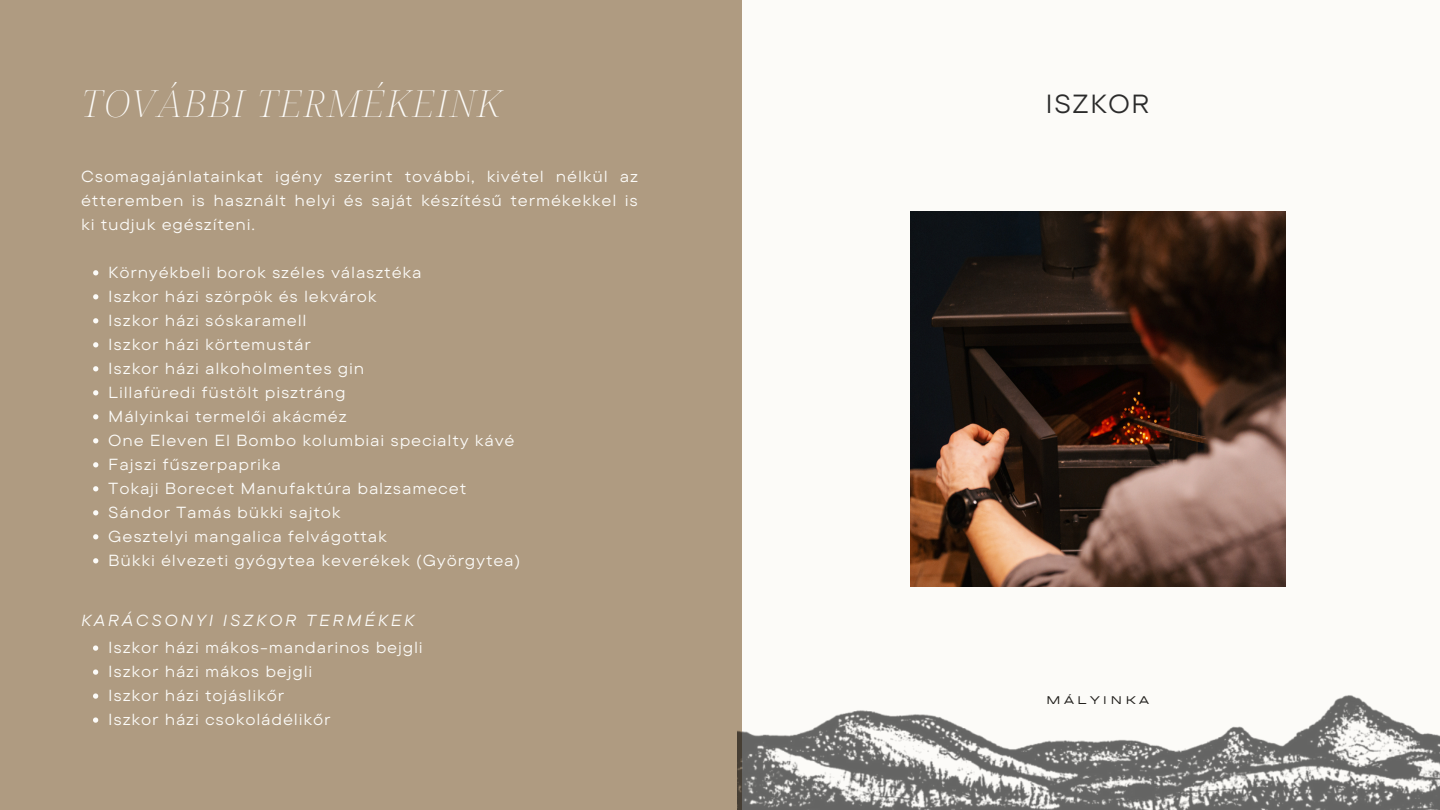
<style>
.page{position:relative;width:1440px;height:810px;background:#fcfbf8}
.page>*{position:absolute;margin:0;border:0;box-sizing:border-box;transform-origin:0 0}
.t1{font:italic 200 37.3px "Noto Serif Display";letter-spacing:.04em;color:#fcfbf8}
.t2{font:26.1px "TT Commons Pro Exp";letter-spacing:.04em;color:#2b2b2b}
.t3{font:16px/24px "TT Commons Pro Exp";letter-spacing:.05em;color:#fcfbf8;text-align:justify}
.t4{font:italic 16px "TT Commons Pro Exp";letter-spacing:.16em;color:#fcfbf8}
.t5{font:700 13px "BD Sans";letter-spacing:.245em;color:#211f1c}
</style>
<div class="page">
<div style="left:0;top:0;width:741px;height:810px;background:#af9b81"></div>
<img style="left:910px;top:212px;width:375px;height:375px">
<svg style="left:93px;top:270px;width:5px;height:5px"></svg>
<svg style="left:93px;top:294px;width:5px;height:5px"></svg>
<svg style="left:93px;top:318px;width:5px;height:5px"></svg>
<svg style="left:93px;top:342px;width:5px;height:5px"></svg>
<svg style="left:93px;top:366px;width:5px;height:5px"></svg>
<svg style="left:93px;top:390px;width:5px;height:5px"></svg>
<svg style="left:93px;top:414px;width:5px;height:5px"></svg>
<svg style="left:93px;top:438px;width:5px;height:5px"></svg>
<svg style="left:93px;top:462px;width:5px;height:5px"></svg>
<svg style="left:93px;top:486px;width:5px;height:5px"></svg>
<svg style="left:93px;top:510px;width:5px;height:5px"></svg>
<svg style="left:93px;top:534px;width:5px;height:5px"></svg>
<svg style="left:93px;top:558px;width:5px;height:5px"></svg>
<img style="left:738px;top:680px;width:702px;height:130px">
<svg style="left:93px;top:645px;width:5px;height:6px"></svg>
<svg style="left:93px;top:669px;width:5px;height:6px"></svg>
<svg style="left:93px;top:693px;width:5px;height:6px"></svg>
<svg style="left:93px;top:717px;width:5px;height:6px"></svg>
<p class="t1" style="left:81px;top:77px;width:422px">TOVÁBBI TERMÉKEINK</p>
<h1 class="t3" style="left:81px;top:164px;width:558px">Csomagajánlatainkat igény szerint további, kivétel nélkül az étteremben is használt helyi és saját készítésű termékekkel is ki tudjuk egészíteni.</h1>
<h4 class="t3" style="left:108px;top:260px;width:315px">Környékbeli borok széles választéka</h4>
<p class="t3" style="left:108px;top:284px;width:270px">Iszkor házi szörpök és lekvárok</p>
<p class="t3" style="left:108px;top:308px;width:200px">Iszkor házi sóskaramell</p>
<p class="t3" style="left:108px;top:332px;width:204px">Iszkor házi körtemustár</p>
<p class="t3" style="left:108px;top:356px;width:257px">Iszkor házi alkoholmentes gin</p>
<p class="t3" style="left:108px;top:380px;width:239px">Lillafüredi füstölt pisztráng</p>
<p class="t3" style="left:108px;top:404px;width:240px">Mályinkai termelői akácméz</p>
<p class="t3" style="left:108px;top:428px;width:408px">One Eleven El Bombo kolumbiai specialty kávé</p>
<p class="t3" style="left:108px;top:452px;width:174px">Fajszi fűszerpaprika</p>
<p class="t3" style="left:108px;top:476px;width:359px">Tokaji Borecet Manufaktúra balzsamecet</p>
<p class="t3" style="left:108px;top:500px;width:234px">Sándor Tamás bükki sajtok</p>
<p class="t3" style="left:108px;top:524px;width:280px">Gesztelyi mangalica felvágottak</p>
<p class="t3" style="left:108px;top:548px;width:414px">Bükki élvezeti gyógytea keverékek (Györgytea)</p>
<p class="t4" style="left:81px;top:610px;width:335px">KARÁCSONYI ISZKOR TERMÉKEK</p>
<p class="t3" style="left:108px;top:635px;width:316px">Iszkor házi mákos-mandarinos bejgli</p>
<p class="t3" style="left:108px;top:659px;width:206px">Iszkor házi mákos bejgli</p>
<p class="t3" style="left:108px;top:683px;width:177px">Iszkor házi tojáslikőr</p>
<h2 class="t3" style="left:108px;top:707px;width:224px">Iszkor házi csokoládélikőr</h2>
<p class="t2" style="left:1046px;top:87px;width:106px">ISZKOR</p>
<h3 class="t5" style="left:1046px;top:691px;width:104px">MÁLYINKA</h3>
</div>
